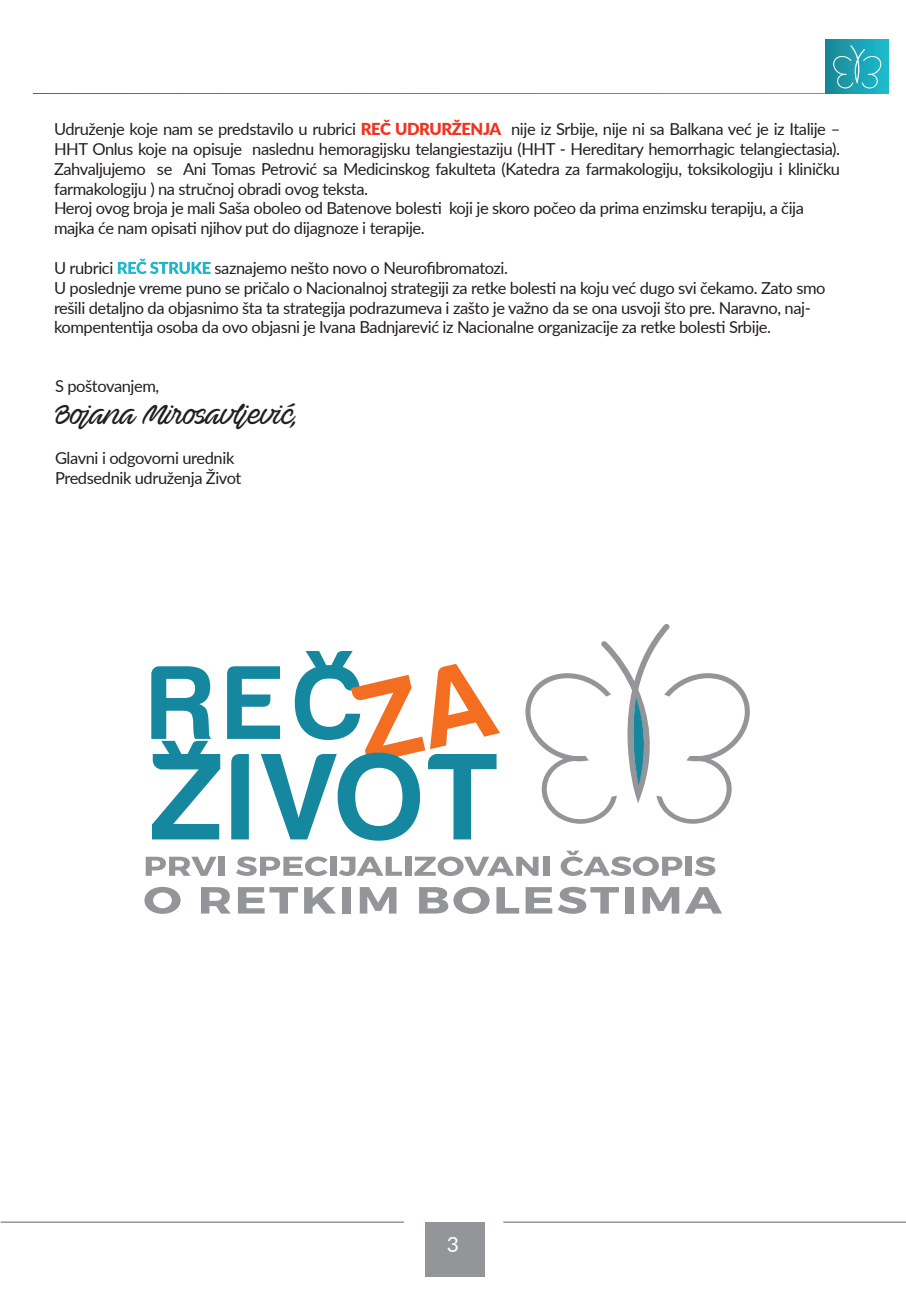
<style>
.page{position:relative;width:906px;height:1289px;background:#fff}
.page>*{position:absolute;margin:0;border:0;box-sizing:border-box;transform-origin:0 0}
.t1{font:27px "Ave Betwan PERSONALUSEONLY";letter-spacing:-.025em;color:#231f20}
.t2{font:21px "Lato";color:#fff}
.t3{font:16.5px/19.8px "Lato";letter-spacing:-.025em;color:#231f20}
.s1{font-weight:900;color:#ef3522}
.s2{font-weight:900;color:#fff}
</style>
<div class="page">
<div style="left:426px;top:1222px;width:59px;height:54px;background:#939598"></div>
<hr style="left:1px;top:1221px;width:403px;height:1px;background:#939598">
<hr style="left:503px;top:1221px;width:403px;height:1px;background:#939598">
<svg style="left:34px;top:93px;width:791px;height:1px"></svg>
<div style="left:825px;top:40px;width:63px;height:54px;background:linear-gradient(to right,#1c8696,#1ebfd0)"></div>
<svg style="left:831px;top:45px;width:51px;height:43px;background:#33abba"></svg>
<svg style="left:146px;top:856px;width:70px;height:19px"></svg>
<div style="left:219px;top:856px;width:6px;height:19px;background:#939598"></div>
<svg style="left:236px;top:856px;width:92px;height:20px"></svg>
<div style="left:330px;top:856px;width:6px;height:19px;background:#939598"></div>
<svg style="left:339px;top:856px;width:63px;height:20px"></svg>
<div style="left:405px;top:856px;width:6px;height:19px;background:#939598"></div>
<svg style="left:414px;top:856px;width:124px;height:20px"></svg>
<div style="left:543px;top:856px;width:6px;height:19px;background:#939598"></div>
<svg style="left:560px;top:850px;width:122px;height:26px"></svg>
<div style="left:685px;top:856px;width:6px;height:19px;background:#939598"></div>
<svg style="left:694px;top:856px;width:21px;height:20px"></svg>
<svg style="left:144px;top:886px;width:37px;height:27px"></svg>
<svg style="left:201px;top:887px;width:29px;height:26px"></svg>
<svg style="left:238px;top:887px;width:60px;height:26px"></svg>
<svg style="left:304px;top:887px;width:32px;height:26px"></svg>
<div style="left:342px;top:887px;width:9px;height:26px;background:#939598"></div>
<svg style="left:360px;top:887px;width:36px;height:26px"></svg>
<svg style="left:419px;top:886px;width:70px;height:27px"></svg>
<svg style="left:496px;top:887px;width:23px;height:26px"></svg>
<svg style="left:525px;top:886px;width:94px;height:27px"></svg>
<div style="left:625px;top:887px;width:8px;height:26px;background:#939598"></div>
<svg style="left:642px;top:887px;width:37px;height:26px"></svg>
<svg style="left:685px;top:887px;width:37px;height:26px"></svg>
<svg style="left:525px;top:624px;width:225px;height:199px"></svg>
<svg style="left:151px;top:666px;width:69px;height:173px"></svg>
<svg style="left:227px;top:651px;width:273px;height:189px"></svg>
<p class="t3" style="left:54px;top:119px;width:787px">Udruženje koje nam se predstavilo u rubrici <span class="s1">REČ UDRURŽENJA</span> nije iz Srbije, nije ni sa Balkana već je iz Italije – HHT Onlus koje na opisuje naslednu hemoragijsku telangiestaziju (HHT - Hereditary hemorrhagic telangiectasia).<br>Zahvaljujemo se Ani Tomas Petrović sa Medicinskog fakulteta (Katedra za farmakologiju, toksikologiju i kliničku farmakologiju ) na stručnoj obradi ovog teksta.<br>Heroj ovog broja je mali Saša oboleo od Batenove bolesti koji je skoro počeo da prima enzimsku terapiju, a čija majka će nam opisati njihov put do dijagnoze i terapije.</p>
<p class="t3" style="left:54px;top:257px;width:773px">U rubrici <span class="s2">REČ STRUKE</span> saznajemo nešto novo o Neurofibromatozi.<br>U poslednje vreme puno se pričalo o Nacionalnoj strategiji za retke bolesti na koju već dugo svi čekamo. Zato smo rešili detaljno da objasnimo šta ta strategija podrazumeva i zašto je važno da se ona usvoji što pre. Naravno, naj&shy;kompententija osoba da ovo objasni je Ivana Badnjarević iz Nacionalne organizacije za retke bolesti Srbije.</p>
<p class="t3" style="left:55px;top:375px;width:106px">S poštovanjem,</p>
<h1 class="t1" style="left:55px;top:399px;width:246px">Bojana Mirosavljević,</h1>
<p class="t3" style="left:55px;top:447px;width:188px">Glavni i odgovorni urednik<br>Predsednik udruženja Život</p>
<p class="t2" style="left:447px;top:1229px;width:14px">3</p>
</div>
